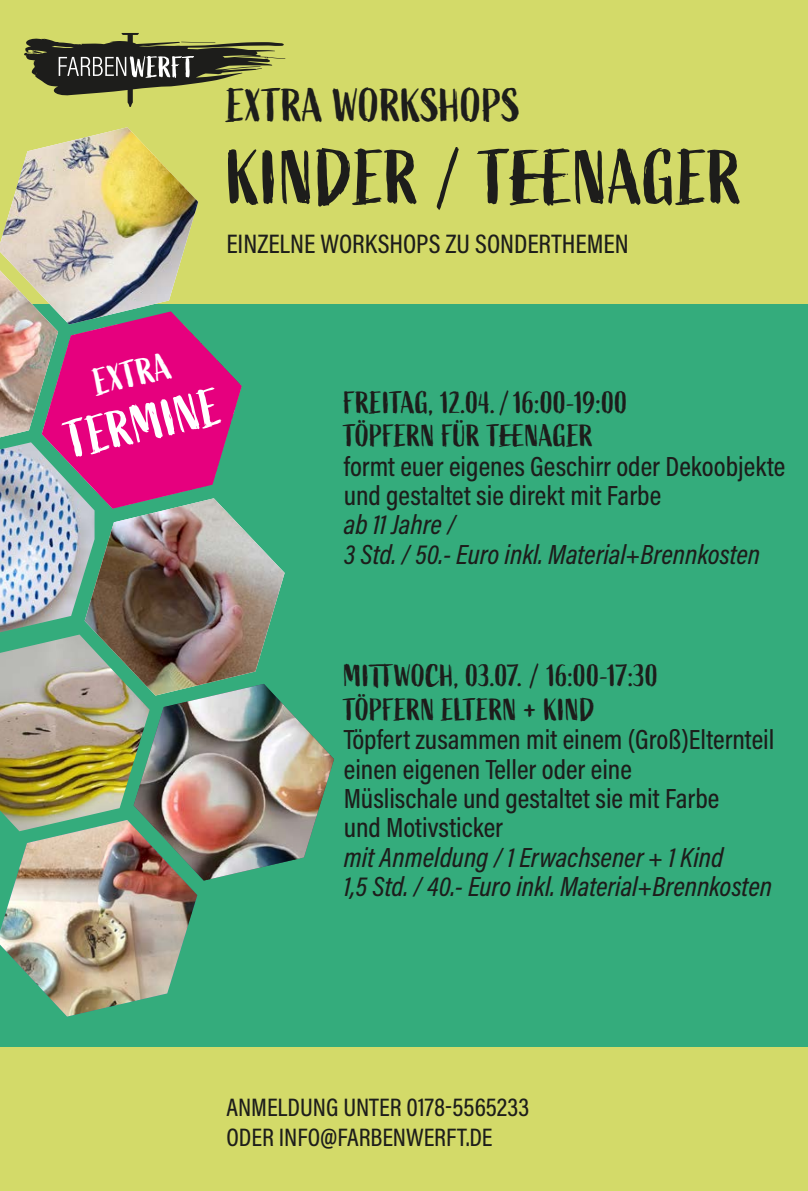
<style>
.page{position:relative;width:808px;height:1191px;background:#d3da69}
.page>*{position:absolute;margin:0;border:0;box-sizing:border-box;transform-origin:0 0}
.t1{font:76.5px "Active";letter-spacing:.005em;color:#1d1d1b}
.t2{font:52.5px "Active";color:#fff}
.t3{font:46.5px "Active";color:#1d1d1b}
.t4{font:37.5px "Active";color:#fff}
.t5{font:30.9px/33.6px "Active";color:#1d1d1b}
.t6{font:500 27.9px/29.4px "Acumin Pro Cond";color:#1d1d1b}
.t7{font:italic 500 27.9px/29.4px "Acumin Pro Cond";color:#1d1d1b}
.t8{font:27px "Acumin Variable Concept";color:#1d1d1b}
.t9{font:500 25.5px/30px "Acumin Pro Cond";color:#1d1d1b}
</style>
<div class="page">
<div style="left:0;top:304px;width:808px;height:742px;background:#34ac7c"></div>
<svg style="left:24px;top:33px;width:261px;height:74px"></svg>
<img style="left:95px;top:508px;width:190px;height:176px">
<img style="left:150px;top:684px;width:184px;height:196px">
<img style="left:0;top:820px;width:197px;height:196px">
<img style="left:0;top:127px;width:198px;height:184px">
<img style="left:0;top:270px;width:58px;height:167px">
<svg style="left:42px;top:311px;width:200px;height:197px;fill:#e6007e"></svg>
<img style="left:0;top:634px;width:150px;height:197px">
<img style="left:0;top:442px;width:95px;height:190px">
<h3 class="t3" style="left:227px;top:79px;width:296px">EXTRA WORKSHOPS</h3>
<h1 class="t1" style="left:227px;top:134px;width:518px">KINDER / TEENAGER</h1>
<p class="t8" style="left:226px;top:225px;width:404px">EINZELNE WORKSHOPS ZU SONDERTHEMEN</p>
<h3 class="t4" style="left:90px;top:362px;width:79px;rotate:-13deg">EXTRA</h3>
<h2 class="t2" style="left:61px;top:412px;width:159px;rotate:-13deg">TERMINE</h2>
<p class="t5" style="left:344px;top:386px;width:285px">FREITAG, 12.04. / 16:00-19:00<br>TÖPFERN FÜR TEENAGER</p>
<p class="t6" style="left:344px;top:451px;width:443px">formt euer eigenes Geschirr oder Dekoobjekte und gestaltet sie direkt mit Farbe</p>
<p class="t7" style="left:344px;top:509px;width:418px">ab 11 Jahre /<br>3 Std. / 50.- Euro inkl. Material+Brennkosten</p>
<p class="t5" style="left:344px;top:660px;width:316px">MITTWOCH, 03.07. / 16:00-17:30<br>TÖPFERN ELTERN + KIND</p>
<p class="t6" style="left:344px;top:724px;width:432px">Töpfert zusammen mit einem (Groß)Elternteil einen eigenen Teller oder eine<br>Müslischale und gestaltet sie mit Farbe<br>und Motivsticker</p>
<p class="t7" style="left:344px;top:842px;width:430px">mit Anmeldung / 1 Erwachsener + 1 Kind<br>1,5 Std. / 40.- Euro inkl. Material+Brennkosten</p>
<p class="t9" style="left:226px;top:1091px;width:304px">ANMELDUNG UNTER 0178-5565233<br>ODER INFO@FARBENWERFT.DE</p>
</div>
